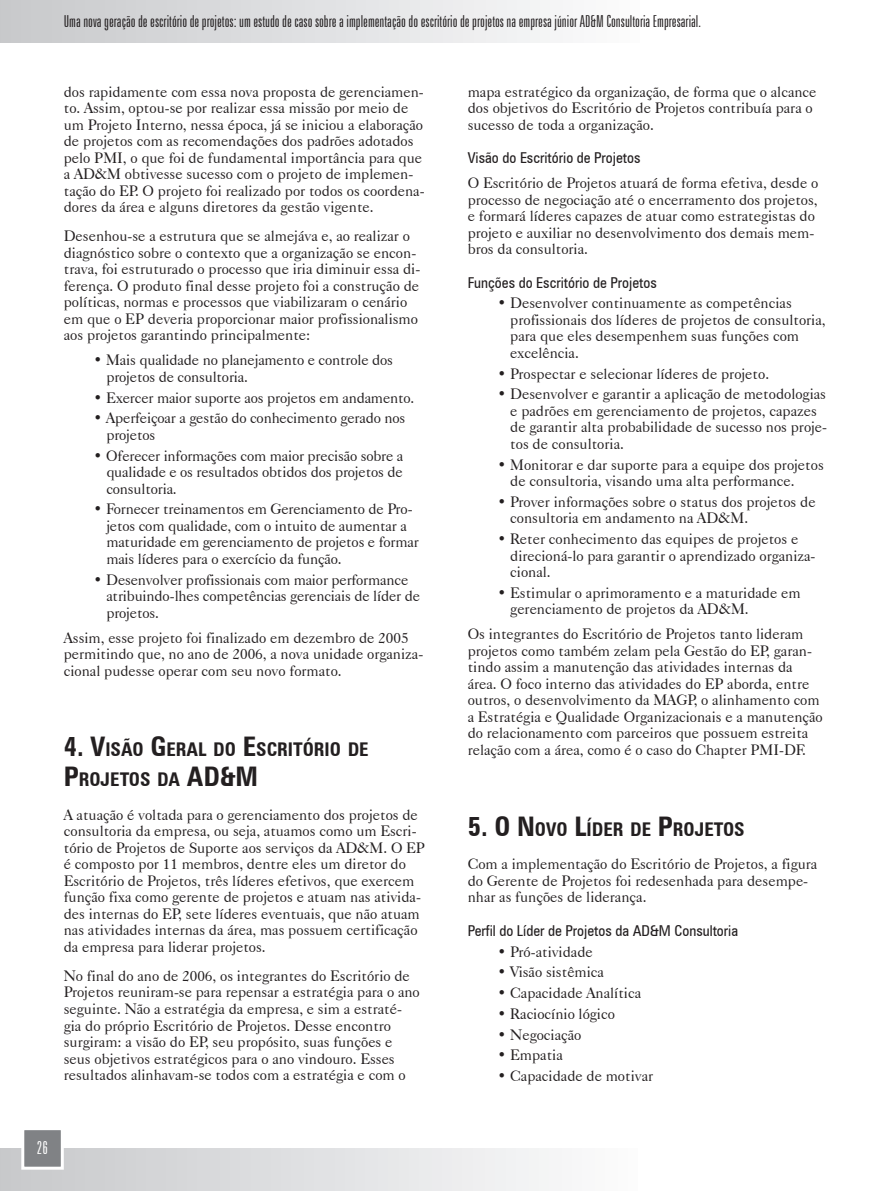
<style>
.page{position:relative;width:893px;height:1191px;background:#fff}
.page>*{position:absolute;margin:0;border:0;box-sizing:border-box;transform-origin:0 0}
.t1{font:700 condensed 18.9px/29.7px "Zurich BT";color:#231f20}
.t2{font:300 extra-condensed 18px "Zurich BT";color:#fff}
.t3{font:300 extra-condensed 16.5px "Zurich BT";color:#231f20}
.t4{font:15px/16.5px "Caslon 540 BT";color:#231f20}
.t5{font:condensed 15px "Zurich BT";color:#231f20}
.s1{font-size:27px}
</style>
<div class="page">
<div style="left:0;top:0;width:639px;height:43px;background:linear-gradient(to right,#c7c8cb,#fcfcfc)"></div>
<div style="left:0;top:1148px;width:638px;height:43px;background:linear-gradient(to right,#c7c8cb,#fbfcfc)"></div>
<div style="left:23px;top:1128px;width:39px;height:40px;background:#808285"></div>
<div style="left:21px;top:1127px;width:43px;height:42px;border:3px solid #fff"></div>
<p class="t3" style="left:64px;top:13px;width:639px">Uma nova geração de escritório de projetos: um estudo de caso sobre a implementação do escritório de projetos na empresa júnior AD&amp;M Consultoria Empresarial.</p>
<p class="t4" style="left:64px;top:83px;width:362px">dos rapidamente com essa nova proposta de gerenciamen&shy;to. Assim, optou-se por realizar essa missão por meio de um Projeto Interno, nessa época, já se iniciou a elaboração de projetos com as recomendações dos padrões adotados pelo PMI, o que foi de fundamental importância para que a AD&amp;M obtivesse sucesso com o projeto de implemen&shy;tação do EP. O projeto foi realizado por todos os coordena&shy;dores da área e alguns diretores da gestão vigente.</p>
<p class="t4" style="left:64px;top:228px;width:358px">Desenhou-se a estrutura que se almejáva e, ao realizar o diagnóstico sobre o contexto que a organização se encon&shy;trava, foi estruturado o processo que iria diminuir essa di&shy;ferença. O produto final desse projeto foi a construção de políticas, normas e processos que viabilizaram o cenário em que o EP deveria proporcionar maior profissionalismo aos projetos garantindo principalmente:</p>
<p class="t4" style="left:106px;top:352px;width:288px;text-indent:-13px">• Mais qualidade no planejamento e controle dos projetos de consultoria.</p>
<p class="t4" style="left:94px;top:389px;width:322px">• Exercer maior suporte aos projetos em andamento.</p>
<p class="t4" style="left:106px;top:410px;width:300px;text-indent:-13px">• Aperfeiçoar a gestão do conhecimento gerado nos projetos</p>
<p class="t4" style="left:106px;top:447px;width:299px;text-align:justify;text-indent:-13px">• Oferecer informações com maior precisão sobre a qualidade e os resultados obtidos dos projetos de consultoria.</p>
<p class="t4" style="left:106px;top:501px;width:314px;text-indent:-13px">• Fornecer treinamentos em Gerenciamento de Pro&shy;jetos com qualidade, com o intuito de aumentar a maturidade em gerenciamento de projetos e formar mais líderes para o exercício da função.</p>
<p class="t4" style="left:106px;top:571px;width:315px;text-indent:-13px">• Desenvolver profissionais com maior performance atribuindo-lhes competências gerenciais de líder de projetos.</p>
<p class="t4" style="left:64px;top:629px;width:361px">Assim, esse projeto foi finalizado em dezembro de 2005 permitindo que, no ano de 2006, a nova unidade organiza&shy;cional pudesse operar com seu novo formato.</p>
<p class="t1" style="left:64px;top:734px;width:306px"><span class="s1">4. V</span>ISÃO <span class="s1">G</span>ERAL DO <span class="s1">E</span>SCRITÓRIO DE<br><span class="s1">P</span>ROJETOS DA <span class="s1">AD&amp;M</span></p>
<p class="t4" style="left:64px;top:806px;width:363px">A atuação é voltada para o gerenciamento dos projetos de consultoria da empresa, ou seja, atuamos como um Escri&shy;tório de Projetos de Suporte aos serviços da AD&amp;M. O EP é composto por 11 membros, dentre eles um diretor do Escritório de Projetos, três líderes efetivos, que exercem função fixa como gerente de projetos e atuam nas ativida&shy;des internas do EP, sete líderes eventuais, que não atuam nas atividades internas da área, mas possuem certificação da empresa para liderar projetos.</p>
<p class="t4" style="left:64px;top:967px;width:358px">No final do ano de 2006, os integrantes do Escritório de Projetos reuniram-se para repensar a estratégia para o ano seguinte. Não a estratégia da empresa, e sim a estraté&shy;gia do próprio Escritório de Projetos. Desse encontro surgiram: a visão do EP, seu propósito, suas funções e seus objetivos estratégicos para o ano vindouro. Esses resultados alinhavam-se todos com a estratégia e com o</p>
<p class="t4" style="left:468px;top:83px;width:350px">mapa estratégico da organização, de forma que o alcance dos objetivos do Escritório de Projetos contribuía para o sucesso de toda a organização.</p>
<p class="t5" style="left:468px;top:149px;width:174px">Visão do Escritório de Projetos</p>
<p class="t4" style="left:468px;top:174px;width:352px">O Escritório de Projetos atuará de forma efetiva, desde o processo de negociação até o encerramento dos projetos, e formará líderes capazes de atuar como estrategistas do projeto e auxiliar no desenvolvimento dos demais mem&shy;bros da consultoria.</p>
<p class="t5" style="left:468px;top:273px;width:191px">Funções do Escritório de Projetos</p>
<p class="t4" style="left:510px;top:295px;width:317px;text-indent:-13px">• Desenvolver continuamente as competências profissionais dos líderes de projetos de consultoria, para que eles desempenhem suas funções com excelência.</p>
<p class="t4" style="left:498px;top:365px;width:273px">• Prospectar e selecionar líderes de projeto.</p>
<p class="t4" style="left:510px;top:386px;width:318px;text-indent:-13px">• Desenvolver e garantir a aplicação de metodologias e padrões em gerenciamento de projetos, capazes de garantir alta probabilidade de sucesso nos proje&shy;tos de consultoria.</p>
<p class="t4" style="left:510px;top:456px;width:315px;text-indent:-13px">• Monitorar e dar suporte para a equipe dos projetos de consultoria, visando uma alta performance.</p>
<p class="t4" style="left:510px;top:493px;width:307px;text-indent:-13px">• Prover informações sobre o status dos projetos de consultoria em andamento na AD&amp;M.</p>
<p class="t4" style="left:510px;top:530px;width:307px;text-indent:-13px">• Reter conhecimento das equipes de projetos e direcioná-lo para garantir o aprendizado organiza&shy;cional.</p>
<p class="t4" style="left:510px;top:584px;width:292px;text-indent:-13px">• Estimular o aprimoramento e a maturidade em gerenciamento de projetos da AD&amp;M.</p>
<p class="t4" style="left:468px;top:626px;width:357px">Os integrantes do Escritório de Projetos tanto lideram projetos como também zelam pela Gestão do EP, garan&shy;tindo assim a manutenção das atividades internas da área. O foco interno das atividades do EP aborda, entre outros, o desenvolvimento da MAGP, o alinhamento com a Estratégia e Qualidade Organizacionais e a manutenção do relacionamento com parceiros que possuem estreita relação com a área, como é o caso do Chapter PMI-DF.</p>
<p class="t1" style="left:468px;top:814px;width:278px"><span class="s1">5. O N</span>OVO <span class="s1">L</span>ÍDER DE <span class="s1">P</span>ROJETOS</p>
<p class="t4" style="left:468px;top:855px;width:351px">Com a implementação do Escritório de Projetos, a figura do Gerente de Projetos foi redesenhada para desempe&shy;nhar as funções de liderança.</p>
<p class="t5" style="left:468px;top:921px;width:272px">Perfil do Líder de Projetos da AD&amp;M Consultoria</p>
<p class="t4" style="left:498px;top:943px;width:97px">• Pró-atividade</p>
<p class="t4" style="left:498px;top:963px;width:108px">• Visão sistêmica</p>
<p class="t4" style="left:498px;top:984px;width:145px">• Capacidade Analítica</p>
<p class="t4" style="left:498px;top:1005px;width:119px">• Raciocínio lógico</p>
<p class="t4" style="left:498px;top:1026px;width:85px">• Negociação</p>
<p class="t4" style="left:498px;top:1046px;width:67px">• Empatia</p>
<p class="t4" style="left:498px;top:1067px;width:157px">• Capacidade de motivar</p>
<p class="t2" style="left:37px;top:1138px;width:13px">26</p>
</div>
